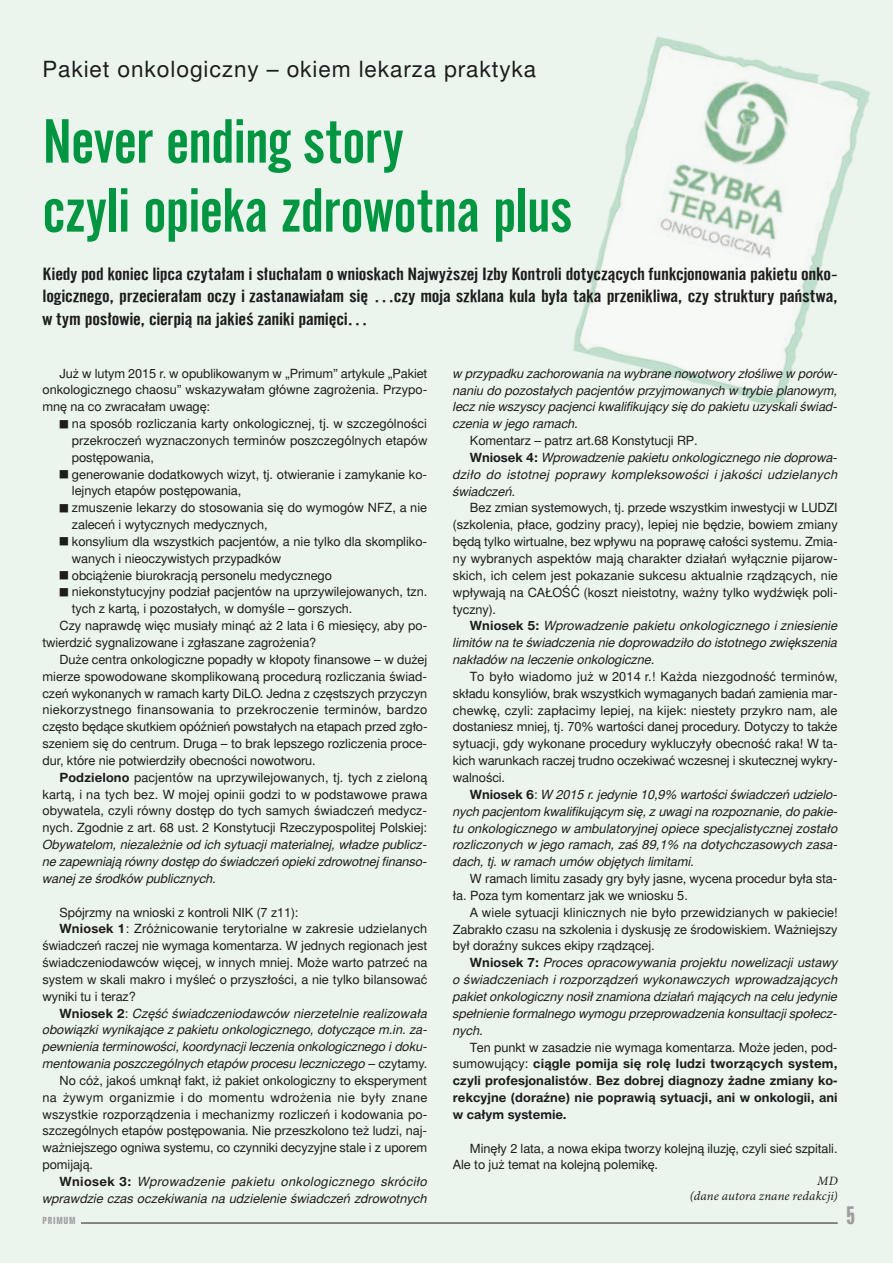
<style>
.page{position:relative;width:893px;height:1263px;background:#ecf5ed}
.page>*{position:absolute;margin:0;border:0;box-sizing:border-box;transform-origin:0 0}
.t1{font:61.5px/69px "Alternate Gothic No 2 EU Normal";letter-spacing:-.005em;color:#009641;scale:1.05 1}
.t2{font:23.1px "Zurich Bd X Cn PL";color:#9d9d9d;scale:.82 1}
.t3{font:22.5px "Switzer EFN";letter-spacing:.04em;color:#1d1d1b}
.t4{font:17.55px/22.5px "Alternate Gothic No 2 EU Normal";color:#1d1d1b;text-align:justify;scale:1.22 1}
.t5{font:12.75px/16.8px "Switzer EFN";letter-spacing:-.005em;color:#1d1d1b;text-align:justify}
.t6{font:italic 12.75px/16.8px "Switzer EFN";letter-spacing:-.005em;color:#1d1d1b;text-align:justify}
.t7{font:700 12.75px/16.8px "Switzer EFN";letter-spacing:.005em;color:#1d1d1b;text-align:justify}
.t8{font:12.75px "Switzer EFN";letter-spacing:.02em;color:#1d1d1b}
.t9{font:italic 12.75px "Switzer EFN";letter-spacing:.02em;color:#1d1d1b}
.t10{font:italic 12.75px "Switzer EFN";letter-spacing:.025em;color:#1d1d1b}
.t11{font:12.75px "Switzer EFN";letter-spacing:.025em;color:#1d1d1b}
.t12{font:italic 12.75px/15.3px "Minion Pro";letter-spacing:.01em;color:#1d1d1b;text-align:right}
.t13{font:9px "Zurich Bd X Cn PL";color:#9d9d9d}
.s1{font-weight:700;font-style:normal}
.s2{font-style:normal}
.s3{font-weight:400}
.s4{font-weight:700}
</style>
<div class="page">
<hr style="left:43px;top:1223px;width:795px;height:1px;background:#1d1d1b">
<div style="left:43px;top:1216px;width:38px;height:9px;background:#ecf5ed"></div>
<img style="left:573px;top:36px;width:297px;height:368px">
<h3 class="t3" style="left:43px;top:56px;width:495px">Pakiet onkologiczny – okiem lekarza praktyka</h3>
<h1 class="t1" style="left:43px;top:108px;width:506px">Never ending story<br>czyli opieka zdrowotna plus</h1>
<p class="t4" style="left:43px;top:263px;width:653px">Kiedy pod koniec lipca czytałam i słuchałam o wnioskach Najwyższej Izby Kontroli dotyczących funkcjonowania pakietu onko&shy;logicznego, przecierałam oczy i zastanawiałam się …czy moja szklana kula była taka przenikliwa, czy struktury państwa, w tym posłowie, cierpią na jakieś zaniki pamięci…</p>
<p class="t6" style="left:453px;top:365px;width:386px">w przypadku zachorowania na wybrane nowotwory złośliwe w porów&shy;naniu do pozostałych pacjentów przyjmowanych w trybie planowym, lecz nie wszyscy pacjenci kwalifikujący się do pakietu uzyskali świad&shy;czenia w jego ramach.</p>
<p class="t5" style="left:470px;top:432px;width:229px">Komentarz – patrz art.68 Konstytucji RP.</p>
<p class="t6" style="left:470px;top:449px;width:369px"><span class="s1">Wniosek 4:</span> Wprowadzenie pakietu onkologicznego nie doprowa-</p>
<p class="t9" style="left:453px;top:467px;width:386px">dziło do istotnej poprawy kompleksowości i jakości udzielanych</p>
<p class="t6" style="left:453px;top:483px;width:64px">świadczeń.</p>
<p class="t5" style="left:453px;top:500px;width:386px;text-indent:17px">Bez zmian systemowych, tj. przede wszystkim inwestycji w LUDZI (szkolenia, płace, godziny pracy), lepiej nie będzie, bowiem zmiany będą tylko wirtualne, bez wpływu na poprawę całości systemu. Zmia&shy;ny wybranych aspektów mają charakter działań wyłącznie pijarow&shy;skich, ich celem jest pokazanie sukcesu aktualnie rządzących, nie wpływają na CAŁOŚĆ (koszt nieistotny, ważny tylko wydźwięk poli&shy;tyczny).</p>
<p class="t6" style="left:453px;top:618px;width:386px;text-indent:17px"><span class="s1">Wniosek 5:</span> Wprowadzenie pakietu onkologicznego i zniesienie limitów na te świadczenia nie doprowadziło do istotnego zwiększenia nakładów na leczenie onkologiczne.</p>
<p class="t5" style="left:453px;top:668px;width:386px;text-indent:17px">To było wiadomo już w 2014 r.! Każda niezgodność terminów, składu konsyliów, brak wszystkich wymaganych badań zamienia mar&shy;chewkę, czyli: zapłacimy lepiej, na kijek: niestety przykro nam, ale dostaniesz mniej, tj. 70% wartości danej procedury. Dotyczy to także sytuacji, gdy wykonane procedury wykluczyły obecność raka! W ta&shy;kich warunkach raczej trudno oczekiwać wczesnej i skutecznej wykry&shy;walności.</p>
<p class="t6" style="left:453px;top:786px;width:386px;text-indent:17px"><span class="s1">Wniosek 6</span><span class="s2">:</span> W 2015 r. jedynie 10,9% wartości świadczeń udzielo&shy;nych pacjentom kwalifikującym się, z uwagi na rozpoznanie, do pakie&shy;tu onkologicznego w ambulatoryjnej opiece specjalistycznej zostało rozliczonych w jego ramach, zaś 89,1% na dotychczasowych zasa&shy;dach, tj. w ramach umów objętych limitami.</p>
<p class="t5" style="left:453px;top:870px;width:386px;text-indent:17px">W ramach limitu zasady gry były jasne, wycena procedur była sta&shy;ła. Poza tym komentarz jak we wniosku 5.</p>
<p class="t5" style="left:453px;top:904px;width:386px;text-indent:17px">A wiele sytuacji klinicznych nie było przewidzianych w pakiecie!<br>Zabrakło czasu na szkolenia i dyskusję ze środowiskiem. Ważniejszy był doraźny sukces ekipy rządzącej.</p>
<p class="t6" style="left:453px;top:955px;width:387px;text-indent:17px"><span class="s1">Wniosek 7:</span> Proces opracowywania projektu nowelizacji ustawy o świadczeniach i rozporządzeń wykonawczych wprowadzających pakiet onkologiczny nosił znamiona działań mających na celu jedynie spełnienie formalnego wymogu przeprowadzenia konsultacji społecz&shy;nych.</p>
<p class="t7" style="left:453px;top:1039px;width:386px;text-indent:17px"><span class="s3">Ten punkt w zasadzie nie wymaga komentarza. Może jeden, pod&shy;sumowujący:</span> ciągle pomija się rolę ludzi tworzących system, czyli profesjonalistów<span class="s3">.</span> Bez dobrej diagnozy żadne zmiany ko&shy;rekcyjne (doraźne) nie poprawią sytuacji, ani w onkologii, ani w całym systemie.</p>
<p class="t5" style="left:453px;top:1140px;width:386px;text-indent:17px">Minęły 2 lata, a nowa ekipa tworzy kolejną iluzję, czyli sieć szpitali.<br>Ale to już temat na kolejną polemikę.</p>
<p class="t12" style="left:690px;top:1173px;width:149px">MD<br>(dane autora znane redakcji)</p>
<p class="t5" style="left:43px;top:365px;width:386px;text-indent:17px">Już w lutym 2015 r. w opublikowanym w „Primum” artykule „Pakiet onkologicznego chaosu” wskazywałam główne zagrożenia. Przypo&shy;mnę na co zwracałam uwagę:</p>
<p class="t5" style="left:72px;top:415px;width:357px;text-indent:-12px">■ na sposób rozliczania karty onkologicznej, tj. w szczególności przekroczeń wyznaczonych terminów poszczególnych etapów postępowania,</p>
<p class="t5" style="left:72px;top:466px;width:357px;text-indent:-12px">■ generowanie dodatkowych wizyt, tj. otwieranie i zamykanie ko&shy;lejnych etapów postępowania,</p>
<p class="t5" style="left:72px;top:500px;width:357px;text-indent:-12px">■ zmuszenie lekarzy do stosowania się do wymogów NFZ, a nie zaleceń i wytycznych medycznych,</p>
<p class="t5" style="left:72px;top:533px;width:357px;text-indent:-12px">■ konsylium dla wszystkich pacjentów, a nie tylko dla skompliko&shy;wanych i nieoczywistych przypadków</p>
<p class="t5" style="left:60px;top:567px;width:274px">■ obciążenie biurokracją personelu medycznego</p>
<p class="t5" style="left:60px;top:584px;width:369px">■ niekonstytucyjny podział pacjentów na uprzywilejowanych, tzn.</p>
<p class="t5" style="left:72px;top:601px;width:282px">tych z kartą, i pozostałych, w domyśle – gorszych.</p>
<p class="t5" style="left:60px;top:617px;width:369px">Czy naprawdę więc musiały minąć aż 2 lata i 6 miesięcy, aby po-</p>
<p class="t5" style="left:43px;top:634px;width:275px">twierdzić sygnalizowane i zgłaszane zagrożenia?</p>
<p class="t5" style="left:60px;top:651px;width:369px">Duże centra onkologiczne popadły w kłopoty finansowe – w dużej</p>
<p class="t5" style="left:43px;top:668px;width:386px">mierze spowodowane skomplikowaną procedurą rozliczania świad-</p>
<p class="t5" style="left:43px;top:685px;width:386px">czeń wykonanych w ramach karty DiLO. Jedna z częstszych przyczyn</p>
<p class="t8" style="left:43px;top:702px;width:386px">niekorzystnego finansowania to przekroczenie terminów, bardzo</p>
<p class="t5" style="left:43px;top:719px;width:387px">często będące skutkiem opóźnień powstałych na etapach przed zgło-</p>
<p class="t5" style="left:43px;top:735px;width:386px">szeniem się do centrum. Druga – to brak lepszego rozliczenia proce-</p>
<p class="t5" style="left:43px;top:752px;width:275px">dur, które nie potwierdziły obecności nowotworu.</p>
<p class="t5" style="left:60px;top:769px;width:369px"><span class="s4">Podzielono</span> pacjentów na uprzywilejowanych, tj. tych z zieloną</p>
<p class="t5" style="left:43px;top:786px;width:386px">kartą, i na tych bez. W mojej opinii godzi to w podstawowe prawa</p>
<p class="t5" style="left:43px;top:803px;width:386px">obywatela, czyli równy dostęp do tych samych świadczeń medycz-</p>
<p class="t5" style="left:43px;top:820px;width:386px">nych. Zgodnie z art. 68 ust. 2 Konstytucji Rzeczypospolitej Polskiej:</p>
<p class="t6" style="left:43px;top:836px;width:386px">Obywatelom, niezależnie od ich sytuacji materialnej, władze publicz&shy;ne zapewniają równy dostęp do świadczeń opieki zdrowotnej finanso&shy;wanej ze środków publicznych.</p>
<p class="t5" style="left:60px;top:904px;width:240px">Spójrzmy na wnioski z kontroli NIK (7 z11):</p>
<p class="t5" style="left:60px;top:921px;width:369px"><span class="s4">Wniosek 1</span>: Zróżnicowanie terytorialne w zakresie udzielanych</p>
<p class="t5" style="left:43px;top:937px;width:386px">świadczeń raczej nie wymaga komentarza. W jednych regionach jest</p>
<p class="t5" style="left:43px;top:954px;width:386px">świadczeniodawców więcej, w innych mniej. Może warto patrzeć na</p>
<p class="t5" style="left:43px;top:971px;width:386px">system w skali makro i myśleć o przyszłości, a nie tylko bilansować</p>
<p class="t5" style="left:43px;top:988px;width:95px">wyniki tu i teraz?</p>
<p class="t6" style="left:60px;top:1005px;width:369px"><span class="s1">Wniosek 2</span><span class="s2">:</span> Część świadczeniodawców nierzetelnie realizowała</p>
<p class="t6" style="left:43px;top:1022px;width:386px">obowiązki wynikające z pakietu onkologicznego, dotyczące m.in. za-</p>
<p class="t6" style="left:43px;top:1039px;width:386px">pewnienia terminowości, koordynacji leczenia onkologicznego i doku-</p>
<p class="t6" style="left:43px;top:1055px;width:386px">mentowania poszczególnych etapów procesu leczniczego <span class="s2">– czytamy.</span></p>
<p class="t5" style="left:60px;top:1072px;width:369px">No cóż, jakoś umknął fakt, iż pakiet onkologiczny to eksperyment</p>
<p class="t11" style="left:43px;top:1090px;width:386px">na żywym organizmie i do momentu wdrożenia nie były znane</p>
<p class="t5" style="left:43px;top:1106px;width:386px">wszystkie rozporządzenia i mechanizmy rozliczeń i kodowania po-</p>
<p class="t5" style="left:43px;top:1123px;width:386px">szczególnych etapów postępowania. Nie przeszkolono też ludzi, naj-</p>
<p class="t5" style="left:43px;top:1140px;width:386px">ważniejszego ogniwa systemu, co czynniki decyzyjne stale i z uporem</p>
<p class="t5" style="left:43px;top:1156px;width:52px">pomijają.</p>
<p class="t10" style="left:60px;top:1174px;width:369px"><span class="s1">Wniosek 3:</span> Wprowadzenie pakietu onkologicznego skróciło</p>
<p class="t6" style="left:43px;top:1190px;width:386px">wprawdzie czas oczekiwania na udzielenie świadczeń zdrowotnych</p>
<p class="t13" style="left:43px;top:1214px;width:35px">PRIMUM</p>
<h2 class="t2" style="left:846px;top:1200px;width:13px">5</h2>
</div>
